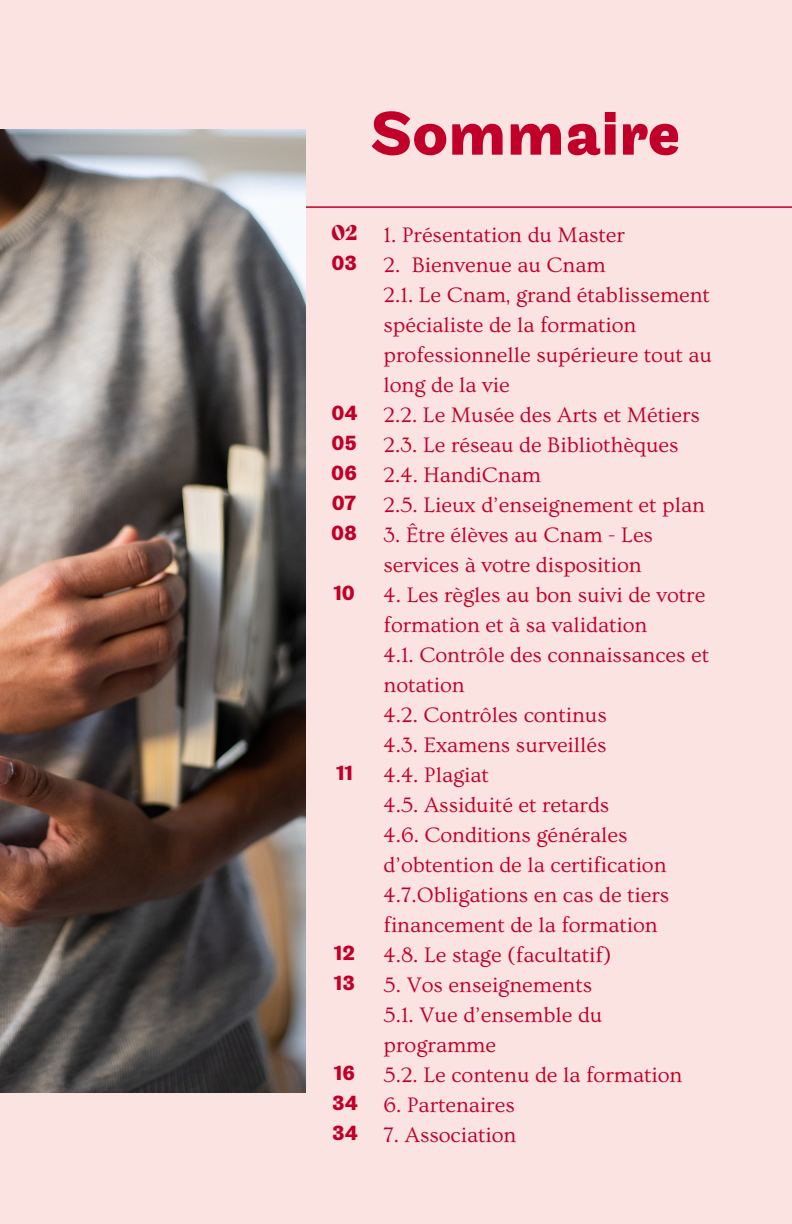
<style>
.page{position:relative;width:792px;height:1224px;background:#fae3e0}
.page>*{position:absolute;margin:0;border:0;box-sizing:border-box;transform-origin:0 0}
.t1{font:700 64px "Maple";color:#c1002a}
.t2{font:22px/30px "Ovo";color:#c1002a}
.t3{font:700 22px "Maple";color:#c1002a}
.t4{font:800 22px "Migra";color:#c1002a}
</style>
<div class="page">
<hr style="left:79px;top:206px;width:713px;height:2px;background:#c1002a">
<img style="left:0;top:129px;width:306px;height:963px">
<p class="t1" style="left:370px;top:97px;width:312px">Sommaire</p>
<p class="t4" style="left:331px;top:223px;width:28px">02</p>
<p class="t3" style="left:331px;top:251px;width:27px">03</p>
<p class="t3" style="left:331px;top:401px;width:28px">04</p>
<p class="t3" style="left:331px;top:431px;width:27px">05</p>
<p class="t3" style="left:331px;top:461px;width:27px">06</p>
<p class="t3" style="left:332px;top:491px;width:25px">07</p>
<p class="t3" style="left:331px;top:521px;width:28px">08</p>
<p class="t3" style="left:334px;top:581px;width:23px">10</p>
<p class="t3" style="left:337px;top:761px;width:18px">11</p>
<p class="t3" style="left:334px;top:941px;width:22px">12</p>
<p class="t3" style="left:334px;top:971px;width:22px">13</p>
<p class="t3" style="left:334px;top:1061px;width:22px">16</p>
<p class="t3" style="left:332px;top:1091px;width:27px">34</p>
<p class="t3" style="left:332px;top:1121px;width:27px">34</p>
<p class="t2" style="left:384px;top:220px;width:243px">1. Présentation du Master</p>
<p class="t2" style="left:384px;top:250px;width:224px">2. Bienvenue au Cnam</p>
<p class="t2" style="left:384px;top:280px;width:330px">2.1. Le Cnam, grand établissement spécialiste de la formation professionnelle supérieure tout au long de la vie</p>
<p class="t2" style="left:384px;top:400px;width:318px">2.2. Le Musée des Arts et Métiers</p>
<p class="t2" style="left:384px;top:430px;width:296px">2.3. Le réseau de Bibliothèques</p>
<p class="t2" style="left:384px;top:460px;width:159px">2.4. HandiCnam</p>
<p class="t2" style="left:384px;top:490px;width:323px">2.5. Lieux d’enseignement et plan</p>
<p class="t2" style="left:384px;top:520px;width:271px">3. Être élèves au Cnam - Les services à votre disposition</p>
<p class="t2" style="left:384px;top:580px;width:323px">4. Les règles au bon suivi de votre formation et à sa validation</p>
<p class="t2" style="left:384px;top:640px;width:327px">4.1. Contrôle des connaissances et notation</p>
<p class="t2" style="left:384px;top:700px;width:225px">4.2. Contrôles continus</p>
<p class="t2" style="left:384px;top:730px;width:224px">4.3. Examens surveillés</p>
<p class="t2" style="left:384px;top:760px;width:107px">4.4. Plagiat</p>
<p class="t2" style="left:384px;top:790px;width:227px">4.5. Assiduité et retards</p>
<p class="t2" style="left:384px;top:820px;width:285px">4.6. Conditions générales d’obtention de la certification</p>
<p class="t2" style="left:384px;top:880px;width:287px">4.7.Obligations en cas de tiers financement de la formation</p>
<p class="t2" style="left:384px;top:940px;width:230px">4.8. Le stage (facultatif)</p>
<p class="t2" style="left:384px;top:970px;width:210px">5. Vos enseignements</p>
<p class="t2" style="left:384px;top:1000px;width:220px">5.1. Vue d’ensemble du programme</p>
<p class="t2" style="left:384px;top:1060px;width:300px">5.2. Le contenu de la formation</p>
<p class="t2" style="left:384px;top:1090px;width:133px">6. Partenaires</p>
<p class="t2" style="left:384px;top:1120px;width:134px">7. Association</p>
</div>
